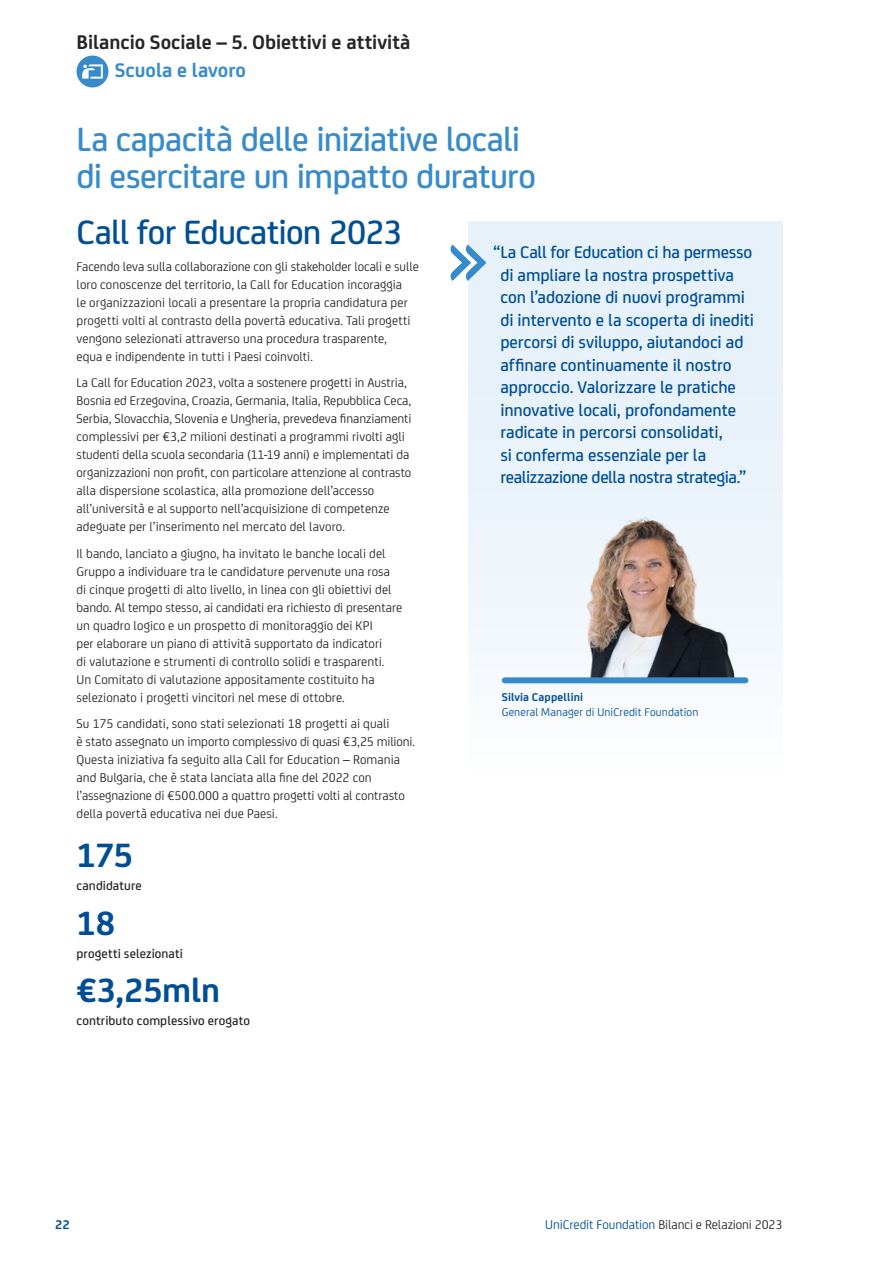
<style>
.page{position:relative;width:893px;height:1263px;background:#fff}
.page>*{position:absolute;margin:0;border:0;box-sizing:border-box;transform-origin:0 0}
.t1{font:500 36px/37.5px "Uni Credit";letter-spacing:-.02em;color:#388bca}
.t2{font:500 36px "Uni Credit";letter-spacing:-.02em;color:#004f95}
.t3{font:700 36px "Uni Credit";letter-spacing:-.01em;color:#004f95}
.t4{font:700 21px "Uni Credit";color:#262626}
.t5{font:700 21px "Uni Credit";color:#388bca}
.t6{font:500 18px/22.5px "Uni Credit";letter-spacing:-.005em;color:#004f95}
.t7{font:13.5px/18px "Uni Credit";letter-spacing:.005em;color:#262626}
.t8{font:500 13.5px "Uni Credit";letter-spacing:.01em;color:#262626}
.t9{font:700 13.5px "Uni Credit";color:#004f95}
.t10{font:12px "Uni Credit";letter-spacing:.01em;color:#004f95}
.t11{font:700 12px "Uni Credit";letter-spacing:.01em;color:#004f95}
.s1{color:#004f95}
</style>
<div class="page">
<div style="left:468px;top:221px;width:314px;height:553px;background:linear-gradient(to bottom,#e3eef9,#f8fbfd)"></div>
<div style="left:77px;top:56px;width:31px;height:31px;background:#388bca;border-radius:50%"></div>
<svg style="left:82px;top:64px;width:21px;height:15px"></svg>
<svg style="left:450px;top:244px;width:37px;height:37px"></svg>
<img style="left:553px;top:517px;width:197px;height:162px">
<div style="left:505px;top:677px;width:240px;height:6px;background:#388bca"></div>
<h2 class="t4" style="left:77px;top:26px;width:335px">Bilancio Sociale – 5. Obiettivi e attività</h2>
<h2 class="t5" style="left:115px;top:54px;width:133px">Scuola e lavoro</h2>
<h1 class="t1" style="left:77px;top:118px;width:461px">La capacità delle iniziative locali di esercitare un impatto duraturo</h1>
<h1 class="t2" style="left:77px;top:206px;width:327px">Call for Education 2023</h1>
<p class="t7" style="left:77px;top:257px;width:344px">Facendo leva sulla collaborazione con gli stakeholder locali e sulle loro conoscenze del territorio, la Call for Education incoraggia<br>le organizzazioni locali a presentare la propria candidatura per progetti volti al contrasto della povertà educativa. Tali progetti vengono selezionati attraverso una procedura trasparente,<br>equa e indipendente in tutti i Paesi coinvolti.</p>
<p class="t7" style="left:77px;top:373px;width:336px">La Call for Education 2023, volta a sostenere progetti in Austria, Bosnia ed Erzegovina, Croazia, Germania, Italia, Repubblica Ceca, Serbia, Slovacchia, Slovenia e Ungheria, prevedeva finanziamenti complessivi per €3,2 milioni destinati a programmi rivolti agli studenti della scuola secondaria (11‑19 anni) e implementati da organizzazioni non profit, con particolare attenzione al contrasto alla dispersione scolastica, alla promozione dell’accesso all’università e al supporto nell’acquisizione di competenze adeguate per l’inserimento nel mercato del lavoro.</p>
<p class="t7" style="left:77px;top:544px;width:327px">Il bando, lanciato a giugno, ha invitato le banche locali del Gruppo a individuare tra le candidature pervenute una rosa di cinque progetti di alto livello, in linea con gli obiettivi del bando. Al tempo stesso, ai candidati era richiesto di presentare un quadro logico e un prospetto di monitoraggio dei KPI<br>per elaborare un piano di attività supportato da indicatori<br>di valutazione e strumenti di controllo solidi e trasparenti.<br>Un Comitato di valutazione appositamente costituito ha selezionato i progetti vincitori nel mese di ottobre.</p>
<p class="t7" style="left:77px;top:714px;width:340px">Su 175 candidati, sono stati selezionati 18 progetti ai quali<br>è stato assegnato un importo complessivo di quasi €3,25 milioni.<br>Questa iniziativa fa seguito alla Call for Education – Romania and Bulgaria, che è stata lanciata alla fine del 2022 con l’assegnazione di €500.000 a quattro progetti volti al contrasto della povertà educativa nei due Paesi.</p>
<h1 class="t3" style="left:77px;top:828px;width:58px">175</h1>
<p class="t8" style="left:77px;top:876px;width:67px">candidature</p>
<h1 class="t3" style="left:77px;top:896px;width:40px">18</h1>
<p class="t8" style="left:77px;top:943px;width:108px">progetti selezionati</p>
<h1 class="t3" style="left:77px;top:963px;width:145px">€3,25mln</h1>
<p class="t8" style="left:77px;top:1011px;width:175px">contributo complessivo erogato</p>
<p class="t6" style="left:500px;top:240px;width:255px;text-indent:-7px">“La Call for Education ci ha permesso di ampliare la nostra prospettiva con l’adozione di nuovi programmi di intervento e la scoperta di inediti percorsi di sviluppo, aiutandoci ad affinare continuamente il nostro approccio. Valorizzare le pratiche innovative locali, profondamente radicate in percorsi consolidati,<br>si conferma essenziale per la realizzazione della nostra strategia.”</p>
<p class="t11" style="left:502px;top:688px;width:83px">Silvia Cappellini</p>
<p class="t10" style="left:502px;top:703px;width:198px">General Manager di UniCredit Foundation</p>
<p class="t9" style="left:55px;top:1214px;width:16px">22</p>
<p class="t7" style="left:545px;top:1215px;width:239px"><span class="s1">UniCredit Foundation</span> Bilanci e Relazioni 2023</p>
</div>
